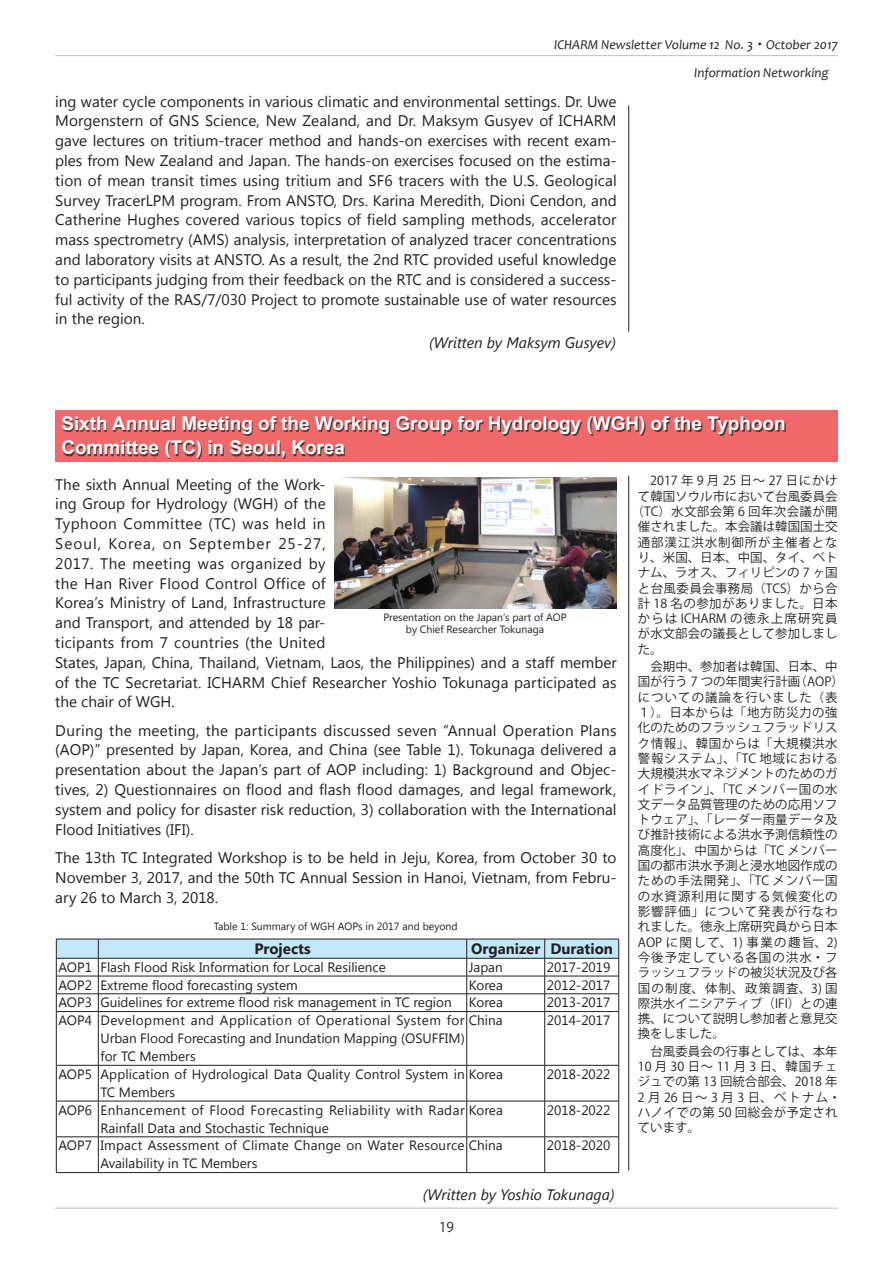
<style>
.page{position:relative;width:893px;height:1263px;background:#fff}
.page>*{position:absolute;margin:0;border:0;box-sizing:border-box;transform-origin:0 0}
.t1{font:700 18.9px/24px "Arial";color:#fff}
.t2{font:15.3px/19.8px "Segoe UI";color:#231f20;text-align:justify}
.t3{font:italic 15.15px "Segoe UI";color:#231f20}
.t4{font:700 15px "Segoe UI";color:#231f20}
.t5{font:13.5px/18px "Segoe UI";color:#231f20}
.t6{font:13.5px/18px "Segoe UI";letter-spacing:.025em;color:#231f20}
.t7{font:italic 13.5px "Candara";color:#231f20}
.t8{font:13.5px "Koz Go Pro";color:#231f20}
.t9{font:12.45px/15.3px "Koz Go Pro";letter-spacing:.005em;color:#231f20}
.t10{font:12.45px "Koz Go Pro";letter-spacing:.03em;color:#231f20}
.t11{font:12.45px "Koz Go Pro";letter-spacing:.035em;color:#231f20}
.t12{font:12.45px "Koz Go Pro";letter-spacing:.09em;color:#231f20}
.t13{font:12.45px "Koz Go Pro";letter-spacing:.04em;color:#231f20}
.t14{font:12.45px "Koz Go Pro";letter-spacing:.075em;color:#231f20}
.t15{font:10.5px/12px "Segoe UI";color:#231f20;text-align:center}
.s1{font-family:"Koz Min Pro";font-style:normal}
</style>
<div class="page">
<hr style="left:55px;top:1208px;width:783px;height:1px;background:#bcbdc0">
<hr style="left:55px;top:55px;width:783px;height:1px;background:#bcbdc0">
<hr style="left:98px;top:1012px;width:1px;height:53px;background:#231f20">
<hr style="left:466px;top:1012px;width:1px;height:53px;background:#231f20">
<hr style="left:544px;top:1012px;width:1px;height:53px;background:#231f20">
<hr style="left:98px;top:1065px;width:1px;height:36px;background:#231f20">
<hr style="left:466px;top:1065px;width:1px;height:36px;background:#231f20">
<hr style="left:544px;top:1065px;width:1px;height:36px;background:#231f20">
<hr style="left:98px;top:1101px;width:1px;height:35px;background:#231f20">
<hr style="left:466px;top:1101px;width:1px;height:35px;background:#231f20">
<hr style="left:544px;top:1101px;width:1px;height:35px;background:#231f20">
<hr style="left:98px;top:1137px;width:1px;height:35px;background:#231f20">
<hr style="left:466px;top:1137px;width:1px;height:35px;background:#231f20">
<hr style="left:544px;top:1137px;width:1px;height:35px;background:#231f20">
<hr style="left:56px;top:1137px;width:1px;height:35px;background:#231f20">
<hr style="left:618px;top:1137px;width:1px;height:35px;background:#231f20">
<hr style="left:56px;top:1172px;width:42px;height:1px;background:#231f20">
<hr style="left:98px;top:1172px;width:369px;height:1px;background:#231f20">
<hr style="left:467px;top:1172px;width:78px;height:1px;background:#231f20">
<hr style="left:545px;top:1172px;width:74px;height:1px;background:#231f20">
<hr style="left:56px;top:1101px;width:1px;height:35px;background:#231f20">
<hr style="left:618px;top:1101px;width:1px;height:35px;background:#231f20">
<hr style="left:56px;top:1136px;width:42px;height:1px;background:#231f20">
<hr style="left:98px;top:1136px;width:369px;height:1px;background:#231f20">
<hr style="left:467px;top:1136px;width:78px;height:1px;background:#231f20">
<hr style="left:545px;top:1136px;width:74px;height:1px;background:#231f20">
<hr style="left:56px;top:1065px;width:1px;height:36px;background:#231f20">
<hr style="left:618px;top:1065px;width:1px;height:36px;background:#231f20">
<hr style="left:56px;top:1101px;width:42px;height:1px;background:#231f20">
<hr style="left:98px;top:1101px;width:369px;height:1px;background:#231f20">
<hr style="left:467px;top:1101px;width:78px;height:1px;background:#231f20">
<hr style="left:545px;top:1101px;width:74px;height:1px;background:#231f20">
<hr style="left:56px;top:1012px;width:1px;height:53px;background:#231f20">
<hr style="left:618px;top:1012px;width:1px;height:53px;background:#231f20">
<hr style="left:56px;top:1065px;width:42px;height:1px;background:#231f20">
<hr style="left:98px;top:1065px;width:369px;height:1px;background:#231f20">
<hr style="left:467px;top:1065px;width:78px;height:1px;background:#231f20">
<hr style="left:545px;top:1065px;width:74px;height:1px;background:#231f20">
<hr style="left:56px;top:1011px;width:42px;height:1px;background:#231f20">
<hr style="left:98px;top:1011px;width:369px;height:1px;background:#231f20">
<hr style="left:467px;top:1011px;width:78px;height:1px;background:#231f20">
<hr style="left:545px;top:1011px;width:74px;height:1px;background:#231f20">
<svg style="left:56px;top:939px;width:563px;height:72px"></svg>
<hr style="left:56px;top:976px;width:42px;height:1px;background:#231f20">
<hr style="left:98px;top:976px;width:369px;height:1px;background:#231f20">
<hr style="left:467px;top:976px;width:78px;height:1px;background:#231f20">
<hr style="left:545px;top:976px;width:74px;height:1px;background:#231f20">
<div style="left:55px;top:411px;width:783px;height:51px;background:#f1686b"></div>
<div style="left:63px;top:417px;width:723px;height:42px;background:#231f20;opacity:.75"></div>
<hr style="left:628px;top:476px;width:1px;height:695px;background:#231f20">
<img style="left:334px;top:477px;width:282px;height:131px">
<hr style="left:628px;top:105px;width:1px;height:227px;background:#231f20">
<p class="t7" style="left:554px;top:36px;width:285px">ICHARM Newsletter Volume 12 No. 3<span class="s1">・</span> October 2017</p>
<p class="t2" style="left:55px;top:91px;width:563px">ing water cycle components in various climatic and environmental settings. Dr. Uwe Morgenstern of GNS Science, New Zealand, and Dr. Maksym Gusyev of ICHARM gave lectures on tritium-tracer method and hands-on exercises with recent exam&shy;ples from New Zealand and Japan. The hands-on exercises focused on the estima&shy;tion of mean transit times using tritium and SF6 tracers with the U.S. Geological Survey TracerLPM program. From ANSTO, Drs. Karina Meredith, Dioni Cendon, and Catherine Hughes covered various topics of field sampling methods, accelerator mass spectrometry (AMS) analysis, interpretation of analyzed tracer concentrations and laboratory visits at ANSTO. As a result, the 2nd RTC provided useful knowledge to participants judging from their feedback on the RTC and is considered a success&shy;ful activity of the RAS/7/030 Project to promote sustainable use of water resources in the region.</p>
<p class="t3" style="left:429px;top:332px;width:189px">(Written by Maksym Gusyev)</p>
<p class="t7" style="left:694px;top:64px;width:136px">Information Networking</p>
<p class="t1" style="left:61px;top:412px;width:726px">Sixth Annual Meeting of the Working Group for Hydrology (WGH) of the Typhoon<br>Committee (TC) in Seoul, Korea</p>
<p class="t9" style="left:638px;top:473px;width:201px">　2017 年 9 月 25 日～ 27 日にかけ</p>
<p class="t9" style="left:638px;top:489px;width:201px">て韓国ソウル市において台風委員会</p>
<p class="t10" style="left:632px;top:503px;width:208px">（TC）水文部会第 6 回年次会議が開</p>
<p class="t9" style="left:638px;top:519px;width:201px">催されました。本会議は韓国国土交</p>
<p class="t14" style="left:638px;top:534px;width:201px">通部漢江洪水制御所が主催者とな</p>
<p class="t9" style="left:638px;top:550px;width:201px">り、米国、日本、中国、タイ、ベト</p>
<p class="t9" style="left:638px;top:565px;width:201px">ナム、ラオス、フィリピンの 7 ヶ国</p>
<p class="t11" style="left:638px;top:580px;width:201px">と台風委員会事務局（TCS）から合</p>
<p class="t13" style="left:638px;top:595px;width:201px">計 18 名の参加がありました。日本</p>
<p class="t12" style="left:638px;top:610px;width:201px">からは ICHARM の徳永上席研究員</p>
<p class="t9" style="left:638px;top:626px;width:201px">が水文部会の議長として参加しまし</p>
<p class="t9" style="left:638px;top:642px;width:26px">た。</p>
<p class="t9" style="left:638px;top:659px;width:208px">　会期中、参加者は韓国、日本、中国が行う 7 つの年間実行計画（AOP）についての議論を行いました（表<br>１）。日本からは｢地方防災力の強化のためのフラッシュフラッドリスク情報｣、韓国からは｢大規模洪水警報システム｣、｢TC 地域における大規模洪水マネジメントのためのガイドライン｣、｢TC メンバー国の水文データ品質管理のための応用ソフトウェア｣、｢レーダー雨量データ及び推計技術による洪水予測信頼性の高度化｣、中国からは｢TC メンバー国の都市洪水予測と浸水地図作成のための手法開発｣、｢TC メンバー国の水資源利用に関する気候変化の影響評価｣について発表が行なわれました。徳永上席研究員から日本<br>AOP に関して、1) 事業の趣旨、2)今後予定している各国の洪水・フラッシュフラッドの被災状況及び各国の制度、体制、政策調査、3) 国際洪水イニシアティブ（IFI）との連携、について説明し参加者と意見交換をしました。</p>
<p class="t9" style="left:638px;top:1044px;width:204px">　台風委員会の行事としては、本年<br>10 月 30 日～ 11 月 3 日、韓国チェジュでの第 13 回統合部会、2018 年<br>2 月 26 日～ 3 月 3 日、ベトナム・ハノイでの第 50 回総会が予定されています。</p>
<p class="t2" style="left:55px;top:473px;width:563px;text-align:left">The sixth Annual Meeting of the Work-<br>ing Group for Hydrology (WGH) of the<br>Typhoon Committee (TC) was held in<br>Seoul, Korea, on September 25-27,<br>2017. The meeting was organized by<br>the Han River Flood Control Office of<br>Korea’s Ministry of Land, Infrastructure<br>and Transport, and attended by 18 par-<br>ticipants from 7 countries (the United<br>States, Japan, China, Thailand, Vietnam, Laos, the Philippines) and a staff member of the TC Secretariat. ICHARM Chief Researcher Yoshio Tokunaga participated as the chair of WGH.</p>
<p class="t2" style="left:55px;top:720px;width:563px">During the meeting, the participants discussed seven “Annual Operation Plans (AOP)” presented by Japan, Korea, and China (see Table 1). Tokunaga delivered a presentation about the Japan’s part of AOP including: 1) Background and Objec&shy;tives, 2) Questionnaires on flood and flash flood damages, and legal framework, system and policy for disaster risk reduction, 3) collaboration with the International Flood Initiatives (IFI).</p>
<p class="t2" style="left:55px;top:847px;width:563px">The 13th TC Integrated Workshop is to be held in Jeju, Korea, from October 30 to November 3, 2017, and the 50th TC Annual Session in Hanoi, Vietnam, from Febru&shy;ary 26 to March 3, 2018.</p>
<p class="t15" style="left:383px;top:610px;width:185px">Presentation on the Japan’s part of AOP by Chief Researcher Tokunaga</p>
<p class="t15" style="left:214px;top:920px;width:246px">Table 1: Summary of WGH AOPs in 2017 and beyond</p>
<p class="t4" style="left:254px;top:938px;width:58px">Projects</p>
<p class="t4" style="left:471px;top:938px;width:143px">Organizer Duration</p>
<p class="t5" style="left:58px;top:957px;width:329px">AOP1 Flash Flood Risk Information for Local Resilience</p>
<p class="t5" style="left:469px;top:957px;width:35px">Japan</p>
<p class="t5" style="left:547px;top:957px;width:65px">2017-2019</p>
<p class="t5" style="left:58px;top:975px;width:241px">AOP2 Extreme flood forecasting system</p>
<p class="t5" style="left:469px;top:975px;width:36px">Korea</p>
<p class="t5" style="left:547px;top:975px;width:65px">2012-2017</p>
<p class="t5" style="left:58px;top:993px;width:395px">AOP3 Guidelines for extreme flood risk management in TC region</p>
<p class="t5" style="left:469px;top:993px;width:36px">Korea</p>
<p class="t5" style="left:547px;top:993px;width:65px">2013-2017</p>
<p class="t5" style="left:100px;top:1011px;width:404px;text-indent:-42px">AOP4 Development and Application of Operational System for China<br>Urban Flood Forecasting and Inundation Mapping (OSUFFIM)<br>for TC Members</p>
<p class="t5" style="left:547px;top:1011px;width:65px">2014-2017</p>
<p class="t5" style="left:100px;top:1064px;width:404px;text-indent:-42px">AOP5 Application of Hydrological Data Quality Control System in Korea<br>TC Members</p>
<p class="t5" style="left:547px;top:1064px;width:65px">2018-2022</p>
<p class="t6" style="left:100px;top:1100px;width:404px;text-indent:-42px">AOP6 Enhancement of Flood Forecasting Reliability with Radar Korea<br>Rainfall Data and Stochastic Technique</p>
<p class="t5" style="left:547px;top:1100px;width:65px">2018-2022</p>
<p class="t5" style="left:100px;top:1136px;width:404px;text-indent:-42px">AOP7 Impact Assessment of Climate Change on Water Resource China<br>Availability in TC Members</p>
<p class="t5" style="left:547px;top:1136px;width:65px">2018-2020</p>
<p class="t3" style="left:423px;top:1184px;width:193px">(Written by Yoshio Tokunaga)</p>
<p class="t8" style="left:439px;top:1219px;width:16px">19</p>
</div>
